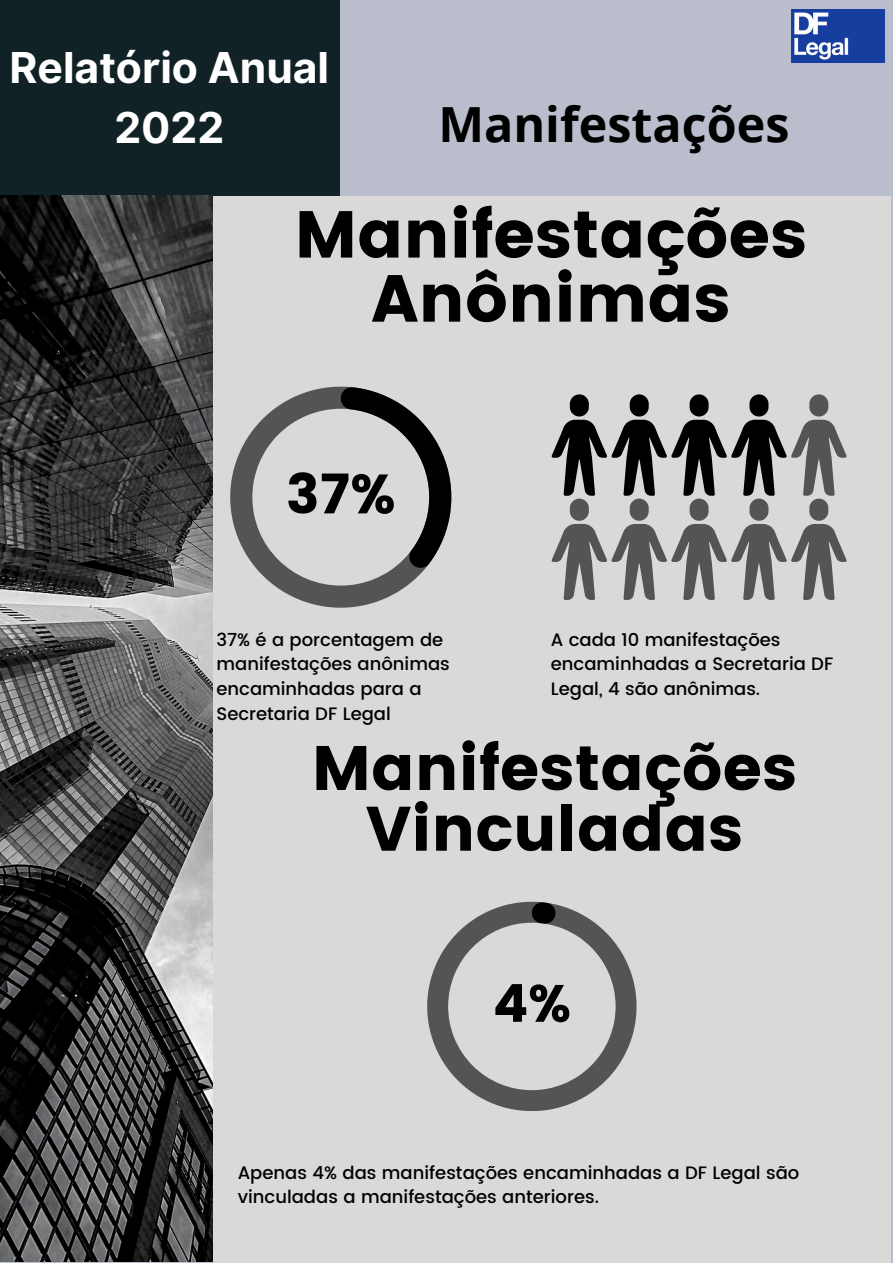
<style>
.page{position:relative;width:893px;height:1264px;background:#fff}
.page>*{position:absolute;margin:0;border:0;box-sizing:border-box;transform-origin:0 0}
.t1{font:66.15px/64.1px "Poppins";color:#000;text-align:center}
.t2{font:62.7px/60.8px "Poppins";color:#000;text-align:center}
.t3{font:55.2px "Poppins";color:#000}
.t4{font:52.35px "Poppins";color:#000}
.t5{font:700 48.45px "Open Sans";color:#000}
.t6{font:700 42.6px/59.6px "Inter";color:#fff;text-align:center}
.t7{font:500 18px/24.8px "Poppins";color:#000}
</style>
<div class="page">
<div style="left:0;top:0;width:892px;height:1262px;background:#babecc"></div>
<div style="left:0;top:0;width:340px;height:196px;background:#102226"></div>
<div style="left:213px;top:196px;width:677px;height:1066px;background:#dad9d8"></div>
<img style="left:0;top:196px;width:212px;height:1065px">
<img style="left:791px;top:9px;width:93px;height:53px">
<svg style="left:230px;top:386px;width:196px;height:221px"></svg>
<svg style="left:340px;top:387px;width:111px;height:181px"></svg>
<svg style="left:551px;top:394px;width:295px;height:206px"></svg>
<svg style="left:427px;top:901px;width:209px;height:210px"></svg>
<h3 class="t6" style="left:10px;top:38px;width:321px">Relatório Anual<br>2022</h3>
<h3 class="t5" style="left:438px;top:90px;width:352px">Manifestações</h3>
<h1 class="t1" style="left:294px;top:203px;width:514px">Manifestações<br>Anônimas</h1>
<h3 class="t3" style="left:286px;top:462px;width:111px">37%</h3>
<p class="t7" style="left:216px;top:627px;width:235px">37% é a porcentagem de manifestações anônimas encaminhadas para a<br>Secretaria DF Legal</p>
<p class="t7" style="left:550px;top:627px;width:284px">A cada 10 manifestações encaminhadas a Secretaria DF<br>Legal, 4 são anônimas.</p>
<h2 class="t2" style="left:312px;top:738px;width:486px">Manifestações<br>Vinculadas</h2>
<h3 class="t4" style="left:493px;top:973px;width:79px">4%</h3>
<p class="t7" style="left:238px;top:1159px;width:563px">Apenas 4% das manifestações encaminhadas a DF Legal são vinculadas a manifestações anteriores.</p>
</div>
